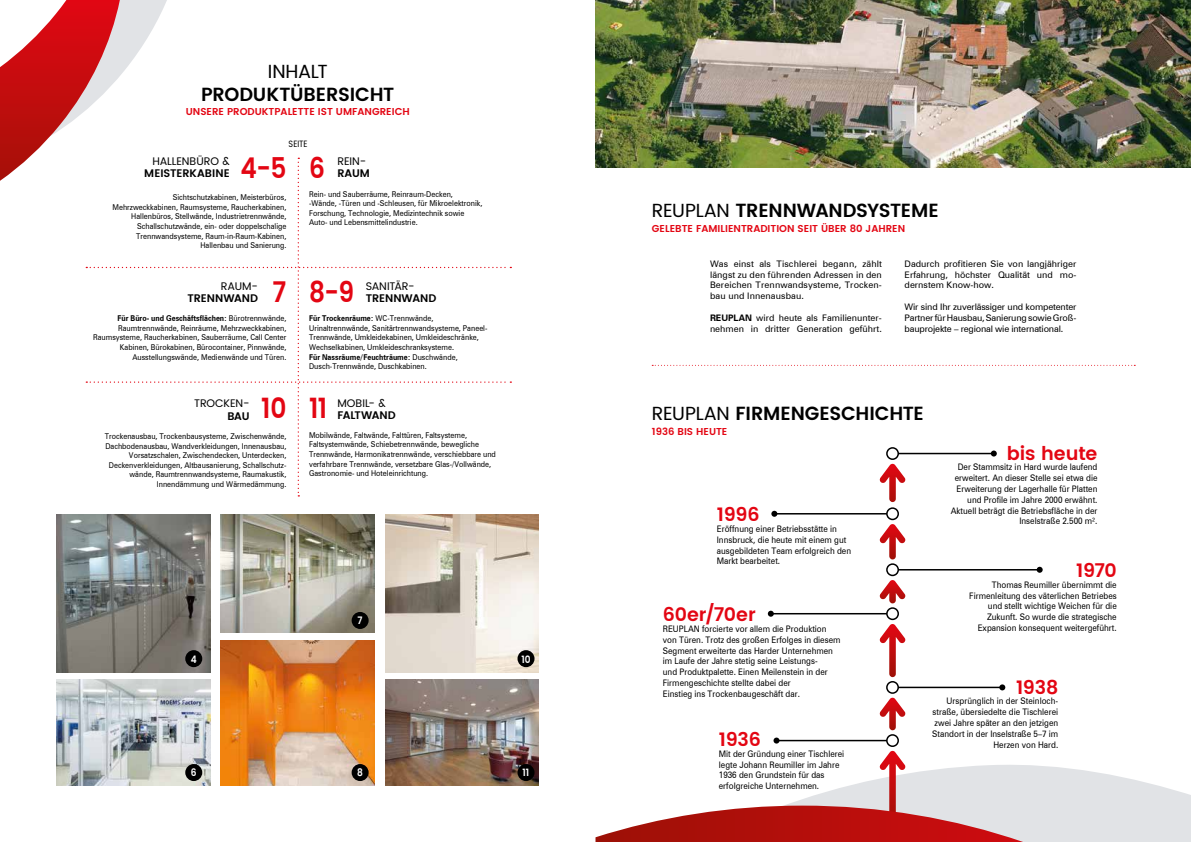
<style>
.page{position:relative;width:1191px;height:842px;background:#fff}
.page>*{position:absolute;margin:0;border:0;box-sizing:border-box;transform-origin:0 0}
.t1{font:600 28.6px "Poppins";color:#e30613;scale:.87 1}
.t2{font:600 19px "Poppins";letter-spacing:-.01em;color:#000}
.t3{font:600 19px "Poppins";letter-spacing:-.01em;color:#e30613}
.t4{font:19px "Poppins";letter-spacing:-.025em;color:#000}
.t5{font:600 11px "Poppins";letter-spacing:-.005em;color:#000}
.t6{font:11px "Poppins";letter-spacing:-.015em;color:#000}
.t7{font:600 10.4px "Poppins";color:#fff;scale:.87 1}
.t8{font:600 10px "Poppins";color:#e30613}
.t9{font:9.2px "Poppins";letter-spacing:-.005em;color:#000;scale:.87 1}
.t10{font:9px/10.8px "Zurich BT";color:#000;scale:.9 1}
.t11{font:9px/10.8px "Zurich BT";color:#000;text-align:justify}
.t12{font:8px/9.6px "Zurich BT";color:#000;text-align:right;scale:.9 1}
.s1{font-weight:700}
.s2{font-weight:400}
</style>
<div class="page">
<svg style="left:1023px;top:765px;width:168px;height:77px;background:#e5e6e9"></svg>
<img style="left:595px;top:0;width:596px;height:167px">
<svg style="left:0;top:0;width:511px;height:496px"></svg>
<svg style="left:879px;top:624px;width:26px;height:53px"></svg>
<svg style="left:879px;top:698px;width:26px;height:32px"></svg>
<svg style="left:879px;top:580px;width:26px;height:23px"></svg>
<svg style="left:879px;top:464px;width:26px;height:38px"></svg>
<svg style="left:879px;top:524px;width:26px;height:35px"></svg>
<svg style="left:595px;top:751px;width:428px;height:91px"></svg>
<hr style="left:892px;top:453px;width:101px;height:1px;background:#000">
<svg style="left:990px;top:450px;width:6px;height:6px"></svg>
<div style="left:887px;top:448px;width:11px;height:11px;background:#fff;border-radius:50%"></div>
<div style="left:886px;top:447px;width:13px;height:13px;border:2px solid #000;border-radius:50%"></div>
<hr style="left:774px;top:513px;width:118px;height:1px;background:#000">
<svg style="left:771px;top:511px;width:6px;height:6px"></svg>
<div style="left:887px;top:508px;width:11px;height:11px;background:#fff;border-radius:50%"></div>
<div style="left:886px;top:507px;width:13px;height:13px;border:2px solid #000;border-radius:50%"></div>
<hr style="left:892px;top:569px;width:147px;height:1px;background:#000">
<svg style="left:1036px;top:567px;width:6px;height:6px"></svg>
<div style="left:887px;top:564px;width:11px;height:11px;background:#fff;border-radius:50%"></div>
<div style="left:886px;top:563px;width:13px;height:13px;border:2px solid #000;border-radius:50%"></div>
<hr style="left:771px;top:613px;width:121px;height:1px;background:#000">
<svg style="left:768px;top:611px;width:6px;height:6px"></svg>
<div style="left:887px;top:608px;width:11px;height:11px;background:#fff;border-radius:50%"></div>
<div style="left:886px;top:607px;width:13px;height:13px;border:2px solid #000;border-radius:50%"></div>
<hr style="left:892px;top:687px;width:110px;height:1px;background:#000">
<svg style="left:999px;top:684px;width:6px;height:6px"></svg>
<div style="left:887px;top:682px;width:11px;height:11px;background:#fff;border-radius:50%"></div>
<div style="left:886px;top:681px;width:13px;height:13px;border:2px solid #000;border-radius:50%"></div>
<hr style="left:776px;top:740px;width:116px;height:1px;background:#000">
<svg style="left:773px;top:737px;width:6px;height:6px"></svg>
<div style="left:887px;top:735px;width:11px;height:11px;background:#fff;border-radius:50%"></div>
<div style="left:886px;top:734px;width:13px;height:13px;border:2px solid #000;border-radius:50%"></div>
<svg style="left:652px;top:365px;width:483px;height:1px"></svg>
<img style="left:221px;top:641px;width:153px;height:144px">
<img style="left:385px;top:515px;width:154px;height:157px">
<img style="left:57px;top:515px;width:153px;height:157px">
<img style="left:221px;top:515px;width:153px;height:118px">
<img style="left:385px;top:679px;width:154px;height:106px">
<img style="left:57px;top:679px;width:153px;height:106px">
<div style="left:185px;top:650px;width:17px;height:17px;background:#000;border-radius:50%"></div>
<div style="left:517px;top:650px;width:17px;height:17px;background:#000;border-radius:50%"></div>
<div style="left:351px;top:612px;width:18px;height:17px;background:#000;border-radius:50%"></div>
<div style="left:185px;top:764px;width:17px;height:17px;background:#000;border-radius:50%"></div>
<div style="left:517px;top:764px;width:17px;height:17px;background:#000;border-radius:50%"></div>
<div style="left:351px;top:764px;width:18px;height:17px;background:#000;border-radius:50%"></div>
<h2 class="t4" style="left:268px;top:57px;width:61px">INHALT</h2>
<h2 class="t2" style="left:201px;top:80px;width:195px">PRODUKTÜBERSICHT</h2>
<p class="t8" style="left:186px;top:104px;width:225px">UNSERE PRODUKTPALETTE IST UMFANGREICH</p>
<p class="t9" style="left:289px;top:137px;width:23px">SEITE</p>
<h3 class="t6" style="left:152px;top:153px;width:79px">HALLENBÜRO &amp;</h3>
<h3 class="t5" style="left:144px;top:165px;width:87px">MEISTERKABINE</h3>
<p class="t12" style="left:112px;top:192px;width:195px">Sichtschutzkabinen, Meisterbüros, Mehrzweckkabinen, Raumsysteme, Raucherkabinen, Hallenbüros, Stellwände, Industrietrennwände, Schallschutzwände, ein- oder doppelschalige Trennwandsysteme, Raum-in-Raum-Kabinen, Hallenbau und Sanierung.</p>
<h3 class="t6" style="left:221px;top:278px;width:39px">RAUM-</h3>
<h3 class="t5" style="left:187px;top:290px;width:72px">TRENNWAND</h3>
<p class="t12" style="left:93px;top:313px;width:216px"><span class="s1">Für Büro- und Geschäftsflächen:</span> Bürotrennwände, Raumtrennwände, Reinräume, Mehrzweckkabinen, Raumsysteme, Raucherkabinen, Sauberräume, Call Center Kabinen, Bürokabinen, Bürocontainer, Pinnwände, Ausstellungswände, Medienwände und Türen.</p>
<h3 class="t6" style="left:194px;top:395px;width:57px">TROCKEN-</h3>
<h3 class="t5" style="left:227px;top:408px;width:24px">BAU</h3>
<p class="t12" style="left:105px;top:431px;width:203px">Trockenausbau, Trockenbausysteme, Zwischenwände, Dachbodenausbau, Wandverkleidungen, Innenausbau, Vorsatzschalen, Zwischendecken, Unterdecken, Deckenverkleidungen, Altbausanierung, Schallschutz&shy;wände, Raumtrennwandsysteme, Raumakustik, Innendämmung und Wärmedämmung.</p>
<h1 class="t1" style="left:240px;top:146px;width:54px">4-5</h1>
<h1 class="t1" style="left:272px;top:270px;width:17px">7</h1>
<h1 class="t1" style="left:261px;top:387px;width:31px">10</h1>
<h1 class="t1" style="left:309px;top:146px;width:20px">6</h1>
<h3 class="t6" style="left:337px;top:153px;width:30px">REIN-</h3>
<h3 class="t5" style="left:337px;top:165px;width:34px">RAUM</h3>
<p class="t12" style="left:309px;top:189px;width:194px;text-align:left">Rein- und Sauberräume, Reinraum-Decken, -Wände, -Türen und -Schleusen, für Mikroelektronik, Forschung, Technologie, Medizintechnik sowie Auto- und Lebensmittelindustrie.</p>
<h1 class="t1" style="left:309px;top:270px;width:53px">8-9</h1>
<h3 class="t6" style="left:366px;top:278px;width:50px">SANITÄR-</h3>
<h3 class="t5" style="left:366px;top:290px;width:72px">TRENNWAND</h3>
<p class="t12" style="left:309px;top:313px;width:200px;text-align:left"><span class="s1">Für Trockenräume:</span> WC-Trennwände, Urinaltrennwände, Sanitärtrennwandsysteme, Paneel-Trennwände, Umkleidekabinen, Umkleideschränke, Wechselkabinen, Umkleideschranksysteme.<br><span class="s1">Für Nassräume/Feuchträume:</span> Duschwände, Dusch-Trennwände, Duschkabinen.</p>
<h3 class="t6" style="left:337px;top:395px;width:50px">MOBIL- &amp;</h3>
<h3 class="t5" style="left:337px;top:406px;width:60px">FALTWAND</h3>
<p class="t12" style="left:309px;top:430px;width:209px;text-align:left">Mobilwände, Faltwände, Falttüren, Faltsysteme, Faltsystemwände, Schiebetrennwände, bewegliche Trennwände, Harmonikatrennwände, verschiebbare und verfahrbare Trennwände, versetzbare Glas-/Vollwände, Gastronomie- und Hoteleinrichtung.</p>
<h1 class="t1" style="left:309px;top:387px;width:23px">11</h1>
<h3 class="t7" style="left:357px;top:613px;width:7px">7</h3>
<h3 class="t7" style="left:191px;top:651px;width:8px">4</h3>
<h3 class="t7" style="left:521px;top:651px;width:12px">10</h3>
<h3 class="t7" style="left:191px;top:765px;width:8px">6</h3>
<h3 class="t7" style="left:357px;top:765px;width:8px">8</h3>
<h3 class="t7" style="left:522px;top:765px;width:9px">11</h3>
<h2 class="t2" style="left:652px;top:196px;width:288px"><span class="s2">REUPLAN</span> TRENNWANDSYSTEME</h2>
<p class="t8" style="left:652px;top:221px;width:255px">GELEBTE FAMILIENTRADITION SEIT ÜBER 80 JAHREN</p>
<p class="t11" style="left:710px;top:258px;width:173px">Was einst als Tischlerei begann, zählt längst zu den führenden Adressen in den Bereichen Trennwandsysteme, Trocken&shy;bau und Innenausbau.</p>
<p class="t11" style="left:710px;top:312px;width:173px"><span class="s1">REUPLAN</span> wird heute als Familienunter&shy;nehmen in dritter Generation geführt.</p>
<p class="t11" style="left:904px;top:258px;width:173px">Dadurch profitieren Sie von langjähriger Erfahrung, höchster Qualität und mo&shy;dernstem Know-how.</p>
<p class="t11" style="left:904px;top:301px;width:173px">Wir sind Ihr zuverlässiger und kompetenter Partner für Hausbau, Sanierung sowie Groß&shy;bauprojekte – regional wie international.</p>
<h2 class="t2" style="left:652px;top:399px;width:273px"><span class="s2">REUPLAN</span> FIRMENGESCHICHTE</h2>
<p class="t8" style="left:652px;top:424px;width:77px">1936 BIS HEUTE</p>
<h2 class="t3" style="left:717px;top:500px;width:44px">1996</h2>
<p class="t10" style="left:717px;top:523px;width:151px">Eröffnung einer Betriebsstätte in<br>Innsbruck, die heute mit einem gut ausgebildeten Team erfolgreich den<br>Markt bearbeitet.</p>
<h2 class="t3" style="left:663px;top:600px;width:94px">60er/70er</h2>
<p class="t10" style="left:663px;top:623px;width:199px">REUPLAN forcierte vor allem die Produktion von Türen. Trotz des großen Erfolges in diesem Segment erweiterte das Harder Unternehmen im Laufe der Jahre stetig seine Leistungs-<br>und Produktpalette. Einen Meilenstein in der Firmengeschichte stellte dabei der<br>Einstieg ins Trockenbaugeschäft dar.</p>
<h2 class="t3" style="left:719px;top:725px;width:43px">1936</h2>
<p class="t10" style="left:719px;top:748px;width:141px">Mit der Gründung einer Tischlerei legte Johann Reumiller im Jahre<br>1936 den Grundstein für das erfolgreiche Unternehmen.</p>
<h2 class="t3" style="left:1006px;top:439px;width:92px">bis heute</h2>
<p class="t10" style="left:950px;top:462px;width:164px;text-align:right">Der Stammsitz in Hard wurde laufend erweitert. An dieser Stelle sei etwa die Erweiterung der Lagerhalle für Platten und Profile im Jahre 2000 erwähnt.<br>Aktuell beträgt die Betriebsfläche in der Inselstraße 2.500 m².</p>
<h2 class="t3" style="left:1076px;top:556px;width:42px">1970</h2>
<p class="t10" style="left:969px;top:579px;width:165px;text-align:right">Thomas Reumiller übernimmt die Firmenleitung des väterlichen Betriebes und stellt wichtige Weichen für die Zukunft. So wurde die strategische Expansion konsequent weitergeführt.</p>
<h2 class="t3" style="left:1016px;top:673px;width:44px">1938</h2>
<p class="t10" style="left:932px;top:696px;width:141px;text-align:right">Ursprünglich in der Steinloch&shy;straße, übersiedelte die Tischlerei zwei Jahre später an den jetzigen<br>Standort in der Inselstraße 5–7 im<br>Herzen von Hard.</p>
</div>
